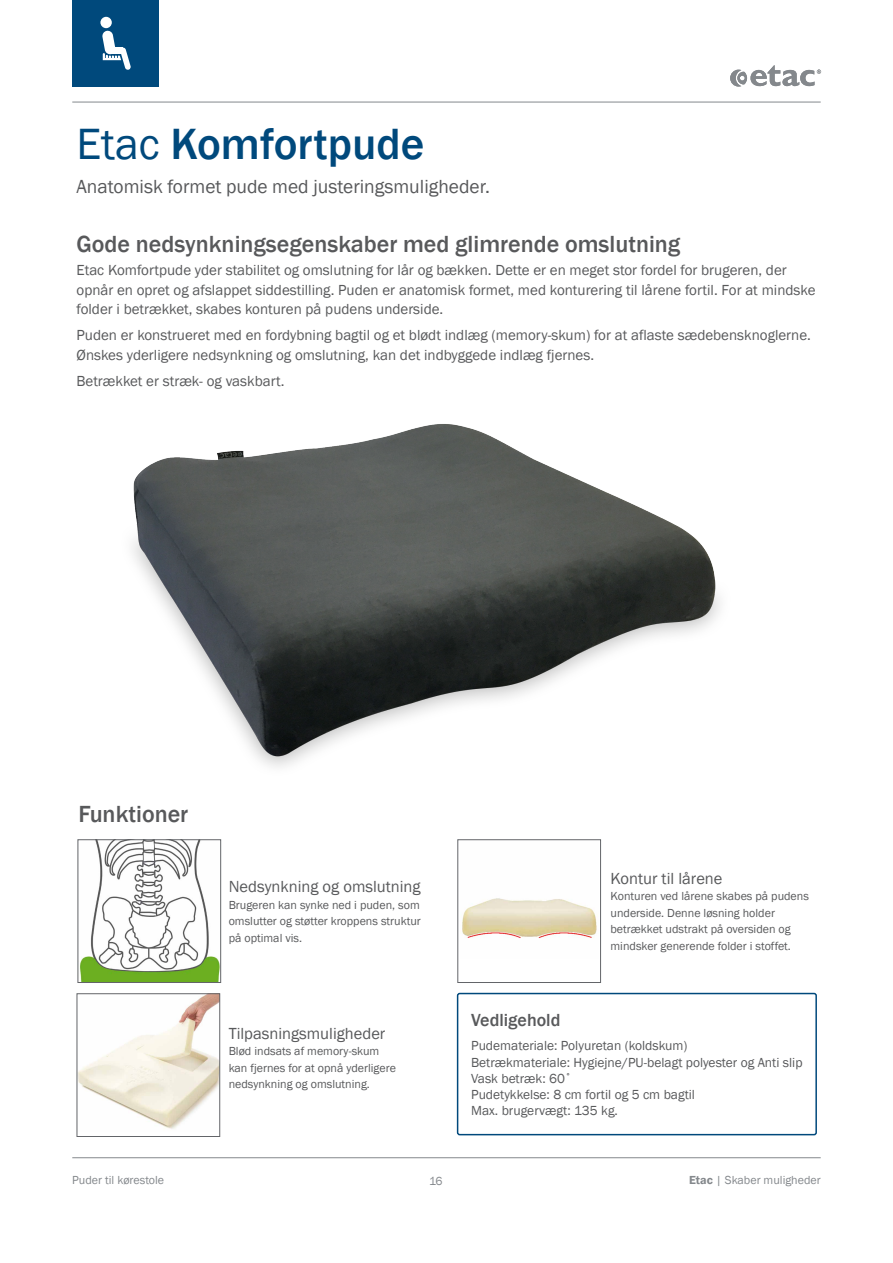
<style>
.page{position:relative;width:893px;height:1263px;background:#fff}
.page>*{position:absolute;margin:0;border:0;box-sizing:border-box;transform-origin:0 0}
.t1{font:500 45px "Franklin Gothic";color:#00497c}
.t2{font:500 24px "Franklin Gothic";color:#58595b}
.t3{font:19.5px "Franklin Gothic";color:#58595b}
.t4{font:500 18px "Franklin Gothic";color:#58595b}
.t5{font:16.5px "Franklin Gothic";color:#58595b}
.t6{font:15px/19.5px "Franklin Gothic";color:#58595b}
.t7{font:13.5px/16.2px "Franklin Gothic";color:#58595b}
.t8{font:12px/16.5px "Franklin Gothic";color:#58595b}
.t9{font:12px "Franklin Gothic";color:#84888c}
.s1{font-weight:400}
.s2{font-weight:600}
</style>
<div class="page">
<hr style="left:72px;top:102px;width:749px;height:1px;background:#84888c">
<hr style="left:72px;top:1157px;width:749px;height:1px;background:#84888c">
<div style="left:72px;top:0;width:87px;height:87px;background:#00497c"></div>
<div style="left:100px;top:17px;width:12px;height:11px;background:#fff;border-radius:50%"></div>
<svg style="left:102px;top:30px;width:29px;height:40px"></svg>
<svg style="left:730px;top:65px;width:91px;height:22px"></svg>
<img style="left:80px;top:841px;width:139px;height:140px">
<div style="left:78px;top:839px;width:143px;height:144px;border:1px solid #636569"></div>
<img style="left:79px;top:995px;width:139px;height:134px">
<div style="left:77px;top:993px;width:143px;height:144px;border:1px solid #636569"></div>
<img style="left:462px;top:898px;width:135px;height:40px">
<div style="left:458px;top:839px;width:143px;height:144px;border:1px solid #636569"></div>
<div style="left:457px;top:993px;width:360px;height:142px;border:2px solid #00497c;border-radius:2px"></div>
<img style="left:132px;top:424px;width:588px;height:343px">
<h1 class="t1" style="left:77px;top:116px;width:349px"><span class="s1">Etac</span> Komfortpude</h1>
<h3 class="t3" style="left:77px;top:174px;width:415px">Anatomisk formet pude med justeringsmuligheder.</h3>
<h2 class="t2" style="left:77px;top:229px;width:605px">Gode nedsynkningsegenskaber med glimrende omslutning</h2>
<p class="t6" style="left:77px;top:261px;width:740px">Etac Komfortpude yder stabilitet og omslutning for lår og bækken. Dette er en meget stor fordel for brugeren, der opnår en opret og afslappet siddestilling. Puden er anatomisk formet, med konturering til lårene fortil. For at mindske folder i betrækket, skabes konturen på pudens underside.</p>
<p class="t6" style="left:77px;top:326px;width:736px">Puden er konstrueret med en fordybning bagtil og et blødt indlæg (memory-skum) for at aflaste sædebensknoglerne.<br>Ønskes yderligere nedsynkning og omslutning, kan det indbyggede indlæg fjernes.</p>
<p class="t6" style="left:77px;top:371px;width:209px">Betrækket er stræk- og vaskbart.</p>
<h2 class="t2" style="left:78px;top:799px;width:111px">Funktioner</h2>
<p class="t5" style="left:229px;top:876px;width:193px">Nedsynkning og omslutning</p>
<p class="t8" style="left:229px;top:897px;width:194px;text-align:justify">Brugeren kan synke ned i puden, som omslutter og støtter kroppens struktur på optimal vis.</p>
<p class="t5" style="left:229px;top:1023px;width:158px">Tilpasningsmuligheder</p>
<p class="t8" style="left:229px;top:1043px;width:169px">Blød indsats af memory-skum kan fjernes for at opnå yderligere nedsynkning og omslutning.</p>
<p class="t5" style="left:610px;top:868px;width:113px">Kontur til lårene</p>
<p class="t8" style="left:610px;top:888px;width:200px">Konturen ved lårene skabes på pudens underside. Denne løsning holder betrækket udstrakt på oversiden og mindsker generende folder i stoffet.</p>
<p class="t4" style="left:471px;top:1008px;width:91px">Vedligehold</p>
<p class="t7" style="left:471px;top:1038px;width:333px">Pudemateriale: Polyuretan (koldskum)<br>Betrækmateriale: Hygiejne/PU-belagt polyester og Anti slip Vask betræk: 60˚<br>Pudetykkelse: 8 cm fortil og 5 cm bagtil<br>Max. brugervægt: 135 kg.</p>
<p class="t9" style="left:72px;top:1173px;width:93px">Puder til kørestole</p>
<p class="t9" style="left:429px;top:1174px;width:15px">16</p>
<p class="t9" style="left:689px;top:1173px;width:133px"><span class="s2">Etac</span> | Skaber muligheder</p>
</div>
